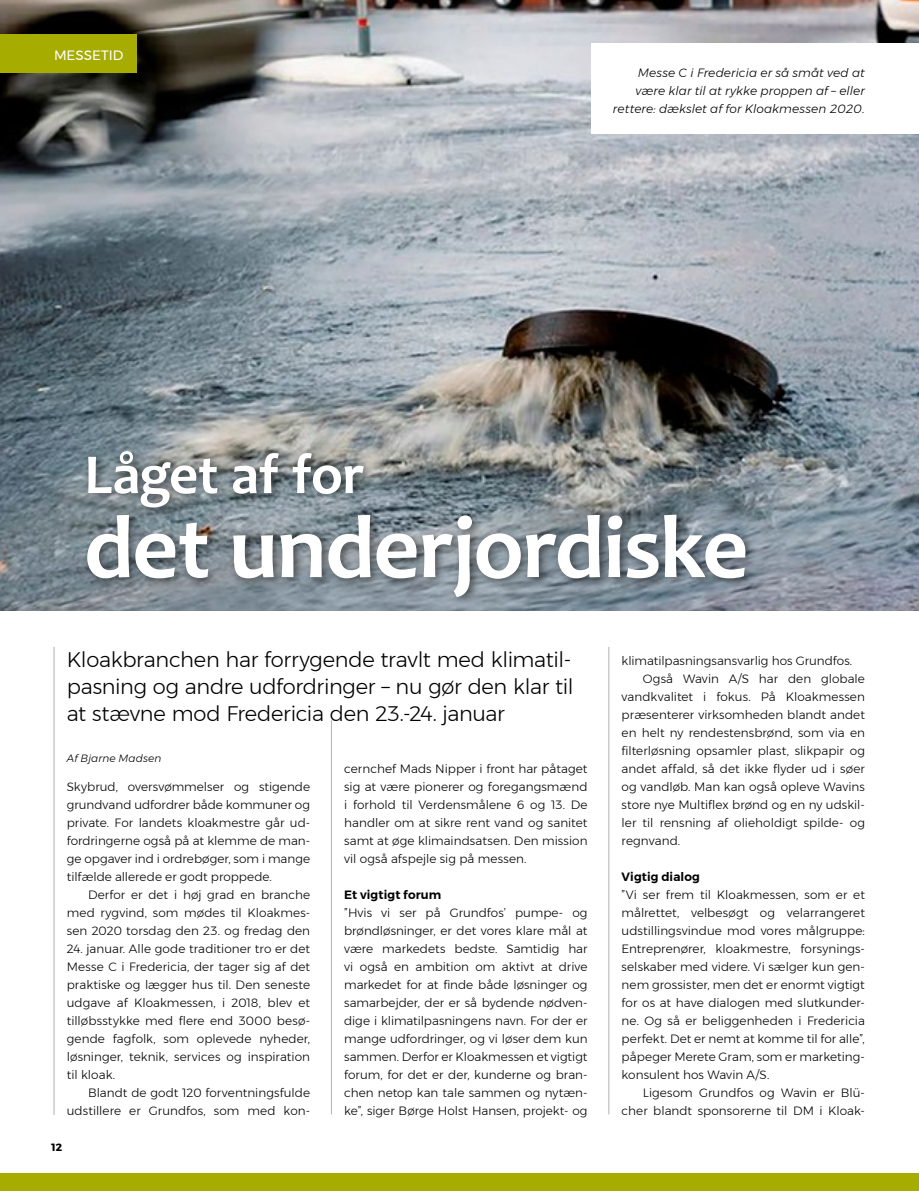
<style>
.page{position:relative;width:919px;height:1191px;background:#fff}
.page>*{position:absolute;margin:0;border:0;box-sizing:border-box;transform-origin:0 0}
._3_linjer_overskrift{font:700 90px "Candara";letter-spacing:-.015em;color:#fff}
._3_linjer_overskrift-2{font:700 57px "Candara";letter-spacing:-.01em;color:#fff}
.Rubrik{font:300 21px/27px "Montserrat";letter-spacing:-.015em;color:#000;text-align:justify}
.Mellemrubrik{font:13.5px "Montserrat";color:#fff}
.Brødtekst{font:300 12px/18px "Montserrat";color:#000;text-align:justify}
.Brødtekst_med_indryk{font:300 12px/18px "Montserrat";letter-spacing:.005em;color:#000;text-align:justify}
.Byline_T{font:italic 300 12px/18px "Montserrat";letter-spacing:.005em;color:#000;text-align:right}
.Underoverskrift{font:600 12px "Montserrat";letter-spacing:.01em;color:#000}
.Byline_T-2{font:italic 300 10.5px "Montserrat";letter-spacing:.01em;color:#000}
.t1{font:700 10.5px "Montserrat";color:#000}
</style>
<div class="page">
<div style="left:0;top:1173px;width:918px;height:18px;background:#a7ac00"></div>
<img style="left:0;top:0;width:918px;height:611px">
<hr style="left:608px;top:647px;width:1px;height:467px;background:#b1b2b3">
<hr style="left:331px;top:720px;width:1px;height:394px;background:#b1b2b3">
<hr style="left:54px;top:647px;width:1px;height:468px;background:#b1b2b3">
<div style="left:591px;top:44px;width:327px;height:90px;background:#fff"></div>
<div style="left:83px;top:446px;width:673px;height:160px;background:#000;opacity:.5"></div>
<div style="left:0;top:34px;width:136px;height:39px;background:#a7ac00"></div>
<p class="Mellemrubrik" style="left:54px;top:45px;width:71px">MESSETID</p>
<p class="Byline_T" style="left:613px;top:63px;width:253px">Messe C i Fredericia er så småt ved at være klar til at rykke proppen af – eller rettere: dækslet af for Kloakmessen 2020.</p>
<p class="_3_linjer_overskrift-2" style="left:84px;top:439px;width:281px">Låget af for</p>
<p class="_3_linjer_overskrift" style="left:84px;top:491px;width:665px">det underjordiske</p>
<p class="Rubrik" style="left:67px;top:646px;width:508px">Kloakbranchen har forrygende travlt med klimatil&shy;pasning og andre udfordringer – nu gør den klar til at stævne mod Fredericia den 23.-24. januar</p>
<p class="Byline_T-2" style="left:67px;top:750px;width:96px">Af Bjarne Madsen</p>
<p class="Brødtekst_med_indryk" style="left:344px;top:759px;width:245px">cernchef Mads Nipper i front har påtaget sig at være pionerer og foregangsmænd i forhold til Verdensmålene 6 og 13. De handler om at sikre rent vand og sanitet samt at øge klimaindsatsen. Den mission vil også afspejle sig på messen.</p>
<p class="Underoverskrift" style="left:344px;top:885px;width:99px">Et vigtigt forum</p>
<p class="Brødtekst" style="left:344px;top:903px;width:245px">”Hvis vi ser på Grundfos’ pumpe- og brøndløsninger, er det vores klare mål at være markedets bedste. Samtidig har vi også en ambition om aktivt at drive markedet for at finde både løsninger og samarbejder, der er så bydende nødven&shy;dige i klimatilpasningens navn. For der er mange udfordringer, og vi løser dem kun sammen. Derfor er Kloakmessen et vigtigt forum, for det er der, kunderne og bran&shy;chen netop kan tale sammen og nytæn&shy;ke”, siger Børge Holst Hansen, projekt- og</p>
<p class="Brødtekst" style="left:67px;top:777px;width:245px">Skybrud, oversvømmelser og stigende grundvand udfordrer både kommuner og private. For landets kloakmestre går ud&shy;fordringerne også på at klemme de man&shy;ge opgaver ind i ordrebøger, som i mange tilfælde allerede er godt proppede.</p>
<p class="Brødtekst_med_indryk" style="left:67px;top:885px;width:245px;text-indent:21px">Derfor er det i høj grad en branche med rygvind, som mødes til Kloakmes&shy;sen 2020 torsdag den 23. og fredag den</p>
<p class="Brødtekst_med_indryk" style="left:67px;top:939px;width:245px">24. januar. Alle gode traditioner tro er det Messe C i Fredericia, der tager sig af det praktiske og lægger hus til. Den seneste udgave af Kloakmessen, i 2018, blev et tilløbsstykke med flere end 3000 besø&shy;gende fagfolk, som oplevede nyheder, løsninger, teknik, services og inspiration til kloak.</p>
<p class="Brødtekst_med_indryk" style="left:67px;top:1083px;width:245px;text-align:right">Blandt de godt 120 forventningsfulde udstillere er Grundfos, som med kon-</p>
<p class="t1" style="left:51px;top:1138px;width:12px">12</p>
<p class="Brødtekst" style="left:621px;top:651px;width:232px">klimatilpasningsansvarlig hos Grundfos.</p>
<p class="Brødtekst_med_indryk" style="left:621px;top:669px;width:245px;text-indent:21px">Også Wavin A/S har den globale vandkvalitet i fokus. På Kloakmessen præsenterer virksomheden blandt andet en helt ny rendestensbrønd, som via en filterløsning opsamler plast, slikpapir og andet affald, så det ikke flyder ud i søer og vandløb. Man kan også opleve Wavins store nye Multiflex brønd og en ny udskil&shy;ler til rensning af olieholdigt spilde- og regnvand.</p>
<p class="Underoverskrift" style="left:621px;top:867px;width:80px">Vigtig dialog</p>
<p class="Brødtekst" style="left:621px;top:885px;width:245px">”Vi ser frem til Kloakmessen, som er et målrettet, velbesøgt og velarrangeret udstillingsvindue mod vores målgruppe:<br>Entreprenører, kloakmestre, forsynings&shy;selskaber med videre. Vi sælger kun gen&shy;nem grossister, men det er enormt vigtigt for os at have dialogen med slutkunder&shy;ne. Og så er beliggenheden i Fredericia perfekt. Det er nemt at komme til for alle”, påpeger Merete Gram, som er marketing&shy;konsulent hos Wavin A/S.</p>
<p class="Brødtekst_med_indryk" style="left:621px;top:1083px;width:245px;text-align:right">Ligesom Grundfos og Wavin er Blü&shy;cher blandt sponsorerne til DM i Kloak-</p>
</div>
